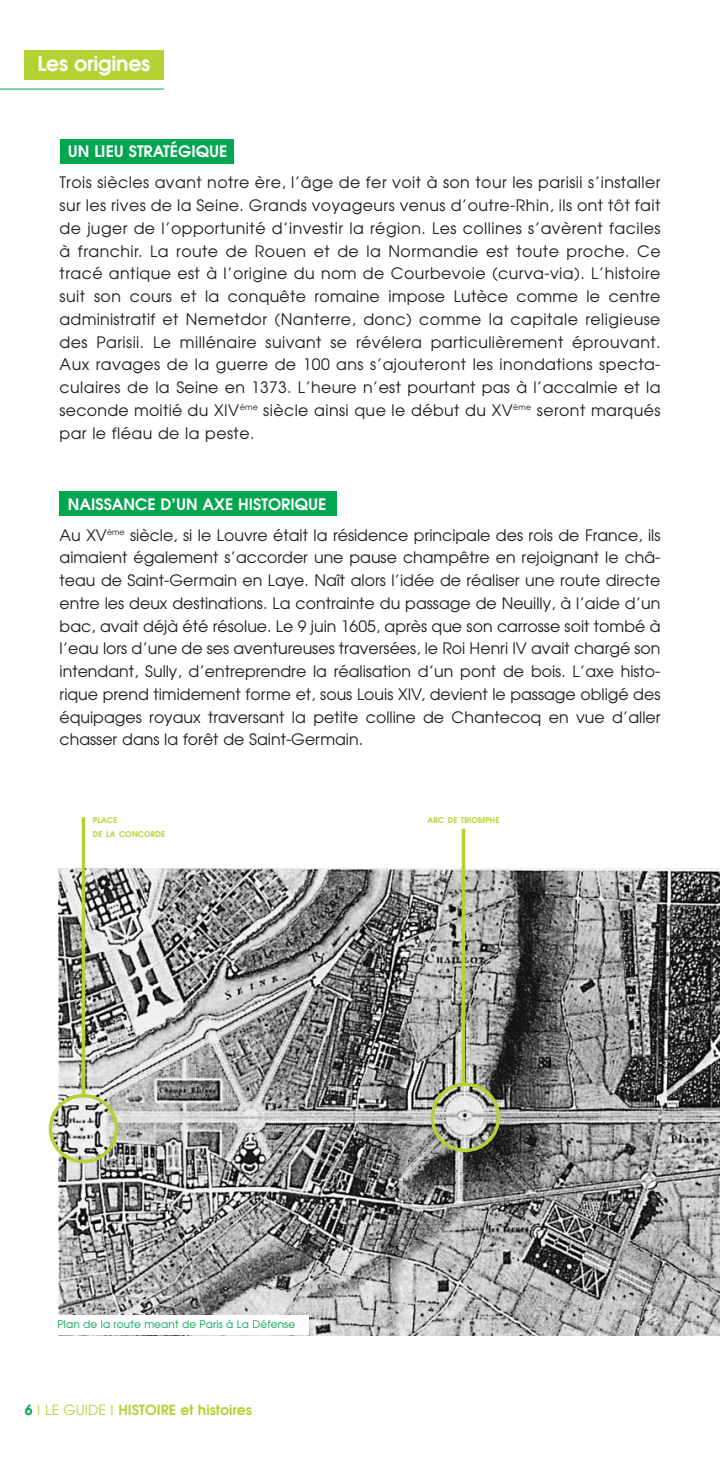
<style>
.page{position:relative;width:720px;height:1464px;background:#fff}
.page>*{position:absolute;margin:0;border:0;box-sizing:border-box;transform-origin:0 0}
.t1{font:600 20.65px "Avant Garde";letter-spacing:-.01em;color:#fff}
.t2{font:15.75px/22.8px "Avant Garde";letter-spacing:.025em;color:#231f20;text-align:justify}
.t3{font:600 15.75px "Avant Garde";color:#fff}
.t4{font:600 14px "Avant Garde";color:#b3d334}
.t5{font:10.5px "Avant Garde";letter-spacing:.01em;color:#00a650}
.t6{font:600 7.88px/14px "Avant Garde";letter-spacing:.015em;color:#b3d334}
.s1{color:#00a650}
.s2{font-family:"Helvetica";font-weight:300}
.s3{font-weight:400}
</style>
<div class="page">
<div style="left:60px;top:139px;width:173px;height:25px;background:#00a650"></div>
<div style="left:25px;top:50px;width:139px;height:29px;background:#b3d334"></div>
<hr style="left:0;top:89px;width:164px;height:1px;background:#00a650">
<img style="left:58px;top:868px;width:661px;height:467px">
<div style="left:57px;top:1315px;width:252px;height:20px;background:#fff"></div>
<div style="left:60px;top:491px;width:277px;height:25px;background:#00a650"></div>
<svg style="left:49px;top:1094px;width:69px;height:69px"></svg>
<svg style="left:430px;top:1082px;width:70px;height:70px"></svg>
<hr style="left:82px;top:817px;width:3px;height:278px;background:#b3d334">
<svg style="left:461px;top:828px;width:4px;height:256px"></svg>
<h1 class="t1" style="left:37px;top:56px;width:114px">Les origines</h1>
<p class="t3" style="left:68px;top:146px;width:161px">UN LIEU STRATÉGIQUE</p>
<p class="t2" style="left:60px;top:173px;width:602px">Trois siècles avant notre ère, l’âge de fer voit à son tour les parisii s’installer sur les rives de la Seine. Grands voyageurs venus d’outre-Rhin, ils ont tôt fait de juger de l’opportunité d’investir la région. Les collines s’avèrent faciles à franchir. La route de Rouen et de la Normandie est toute proche. Ce tracé antique est à l’origine du nom de Courbevoie (curva-via). L’histoire suit son cours et la conquête romaine impose Lutèce comme le centre administratif et Nemetdor (Nanterre, donc) comme la capitale religieuse des Parisii. Le millénaire suivant se révélera particulièrement éprouvant.<br>Aux ravages de la guerre de 100 ans s’ajouteront les inondations specta&shy;culaires de la Seine en 1373. L’heure n’est pourtant pas à l’accalmie et la seconde moitié du XIV<sup>ème</sup> siècle ainsi que le début du XV<sup>ème</sup> seront marqués par le fléau de la peste.</p>
<p class="t3" style="left:68px;top:498px;width:260px">NAISSANCE D’UN AXE HISTORIQUE</p>
<p class="t2" style="left:60px;top:525px;width:602px">Au XV<sup>ème</sup> siècle, si le Louvre était la résidence principale des rois de France, ils aimaient également s’accorder une pause champêtre en rejoignant le châ&shy;teau de Saint-Germain en Laye. Naît alors l’idée de réaliser une route directe entre les deux destinations. La contrainte du passage de Neuilly, à l’aide d’un bac, avait déjà été résolue. Le 9 juin 1605, après que son carrosse soit tombé à l’eau lors d’une de ses aventureuses traversées, le Roi Henri IV avait chargé son intendant, Sully, d’entreprendre la réalisation d’un pont de bois. L’axe histo&shy;rique prend timidement forme et, sous Louis XIV, devient le passage obligé des équipages royaux traversant la petite colline de Chantecoq en vue d’aller chasser dans la forêt de Saint-Germain.</p>
<p class="t6" style="left:93px;top:814px;width:74px">PLACE<br>DE LA CONCORDE</p>
<p class="t6" style="left:427px;top:814px;width:73px">ARC DE TRIOMPHE</p>
<p class="t5" style="left:57px;top:1320px;width:239px">Plan de la route meant de Paris à La Défense</p>
<p class="t4" style="left:25px;top:1404px;width:228px"><span class="s1">6</span> <span class="s2">I</span> <span class="s3">LE GUIDE</span> <span class="s2">I</span> HISTOIRE et histoires</p>
</div>
